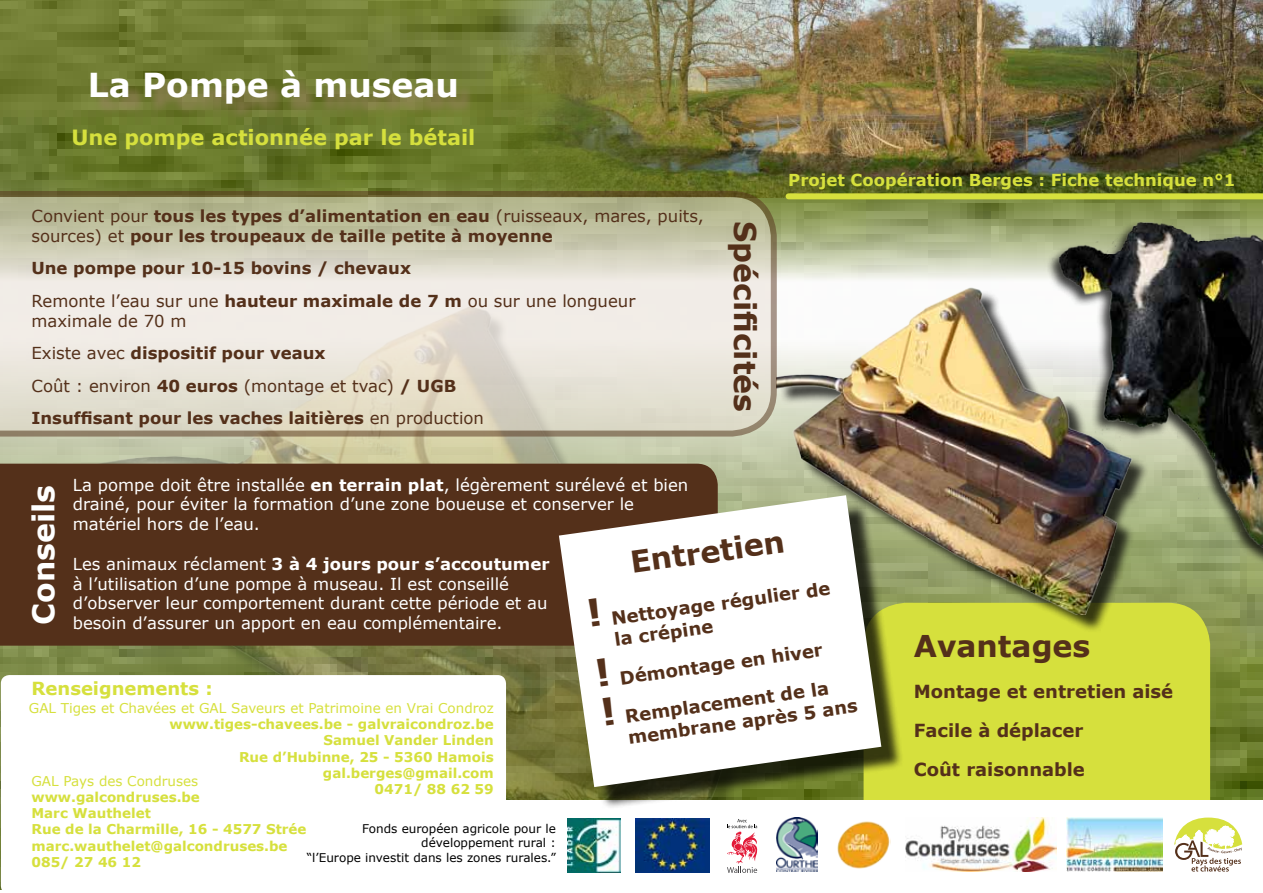
<style>
.page{position:relative;width:1263px;height:893px;background:#fff}
.page>*{position:absolute;margin:0;border:0;box-sizing:border-box;transform-origin:0 0}
.t1{font:700 33px "Verdana";color:#fff}
.t2{font:700 30px "Verdana";color:#54301a}
.t3{font:700 30px "Verdana";color:#fff}
.t4{font:700 21px "Verdana";color:#d6e03d}
.t5{font:700 18px/38.5px "Verdana";color:#54301a}
.t6{font:700 18px "Verdana";color:#d6e03d}
.t7{font:700 16.5px/32.5px "Verdana";color:#54301a}
.t8{font:16.5px/19.8px "Verdana";color:#fff}
.t9{font:700 16.5px "Verdana";color:#d6e03d}
.t10{font:700 13.5px/16.2px "Verdana";color:#d6e03d;text-align:right}
.t11{font:13.5px "Verdana";color:#d6e03d}
.t12{font:12px/14.4px "Verdana";color:#000;text-align:right}
.s1{font-weight:400}
.s2{font-weight:700}
</style>
<div class="page">
<img style="left:0;top:0;width:500px;height:162px">
<img style="left:0;top:162px;width:1263px;height:638px">
<img style="left:0;top:437px;width:777px;height:453px">
<img style="left:500px;top:0;width:763px;height:197px">
<svg style="left:1px;top:675px;width:505px;height:215px"></svg>
<div style="left:904px;top:603px;width:306px;height:197px;background:#d6e03d"></div>
<div style="left:93px;top:73px;width:382px;height:50px;background:#97805f;opacity:.75"></div>
<div style="left:343px;top:801px;width:920px;height:92px;background:#fff"></div>
<img style="left:1066px;top:817px;width:97px;height:54px">
<svg style="left:1174px;top:817px;width:68px;height:54px"></svg>
<img style="left:905px;top:818px;width:151px;height:53px">
<svg style="left:727px;top:819px;width:30px;height:54px"></svg>
<img style="left:567px;top:819px;width:54px;height:54px">
<img style="left:635px;top:819px;width:74px;height:54px">
<div style="left:779px;top:290px;width:370px;height:342px;background:#000;opacity:.75"></div>
<img style="left:777px;top:272px;width:365px;height:343px">
<svg style="left:0;top:191px;width:777px;height:246px"></svg>
<img style="left:1042px;top:217px;width:221px;height:371px">
<div style="left:0;top:464px;width:718px;height:182px;background:#54301a"></div>
<div style="left:788px;top:193px;width:475px;height:6px;background:#d6e03d"></div>
<div style="left:566px;top:502px;width:338px;height:307px;background:#000;opacity:.75"></div>
<svg style="left:559px;top:495px;width:322px;height:292px"></svg>
<img style="left:837px;top:821px;width:53px;height:48px">
<img style="left:777px;top:817px;width:41px;height:54px">
<svg style="left:589px;top:598px;width:19px;height:88px"></svg>
<svg style="left:602px;top:697px;width:12px;height:28px"></svg>
<h1 class="t1" style="left:88px;top:62px;width:373px">La Pompe à museau</h1>
<p class="t4" style="left:71px;top:122px;width:406px">Une pompe actionnée par le bétail</p>
<p class="t7" style="left:32px;top:206px;width:674px;line-height:19.8px"><span class="s1">Convient pour</span> tous les types d’alimentation en eau <span class="s1">(ruisseaux, mares, puits, sources) et</span> pour les troupeaux de taille petite à moyenne</p>
<p class="t7" style="left:32px;top:252px;width:605px">Une pompe pour 10-15 bovins / chevaux<br><span class="s1">Remonte l’eau sur une</span> hauteur maximale de 7 m <span class="s1">ou sur une longueur</span></p>
<p class="t7" style="left:32px;top:304px;width:454px"><span class="s1">maximale de 70 m<br>Existe avec</span> dispositif pour veaux<br><span class="s1">Coût : environ</span> 40 euros <span class="s1">(montage et tvac)</span> / UGB Insuffisant pour les vaches laitières <span class="s1">en production</span></p>
<h2 class="t2" style="left:766px;top:221px;width:193px;rotate:90deg">Spécificités</h2>
<p class="t9" style="left:788px;top:169px;width:449px">Projet Coopération Berges : Fiche technique n°1</p>
<h2 class="t3" style="left:22px;top:624px;width:141px;rotate:-90deg">Conseils</h2>
<p class="t8" style="left:73px;top:475px;width:617px">La pompe doit être installée <span class="s2">en terrain plat</span>, légèrement surélevé et bien drainé, pour éviter la formation d’une zone boueuse et conserver le matériel hors de l’eau.</p>
<h2 class="t2" style="left:627px;top:541px;width:157px;rotate:-8deg">Entretien</h2>
<p class="t5" style="left:610px;top:607px;width:222px;line-height:21.6px;rotate:-8deg">Nettoyage régulier de la crépine</p>
<p class="t5" style="left:617px;top:659px;width:207px;rotate:-8deg">Démontage en hiver<br>Remplacement de la</p>
<p class="t8" style="left:73px;top:554px;width:478px">Les animaux réclament <span class="s2">3 à 4 jours pour s’accoutumer </span>à l’utilisation d’une pompe à museau. Il est conseillé d’observer leur comportement durant cette période et au besoin d’assurer un apport en eau complémentaire.</p>
<p class="t6" style="left:32px;top:675px;width:183px">Renseignements :</p>
<p class="t11" style="left:29px;top:699px;width:466px">GAL Tiges et Chavées et GAL Saveurs et Patrimoine en Vrai Condroz</p>
<p class="t10" style="left:169px;top:716px;width:326px">www.tiges-chavees.be - galvraicondroz.be<br>Samuel Vander Linden<br>Rue d’Hubinne, 25 - 5360 Hamois gal.berges@gmail.com<br>0471/ 88 62 59</p>
<p class="t12" style="left:307px;top:821px;width:251px">Fonds européen agricole pour le développement rural :<br>“l’Europe investit dans les zones rurales.”</p>
<p class="t5" style="left:626px;top:718px;width:233px;rotate:-8deg">membrane après 5 ans</p>
<p class="t11" style="left:32px;top:772px;width:168px">GAL Pays des Condruses</p>
<p class="t10" style="left:32px;top:789px;width:277px;text-align:left">www.galcondruses.be<br>Marc Wauthelet<br>Rue de la Charmille, 16 - 4577 Strée marc.wauthelet@galcondruses.be<br>085/ 27 46 12</p>
<h2 class="t2" style="left:914px;top:624px;width:178px">Avantages</h2>
<p class="t5" style="left:914px;top:672px;width:261px">Montage et entretien aisé<br>Facile à déplacer<br>Coût raisonnable</p>
</div>
